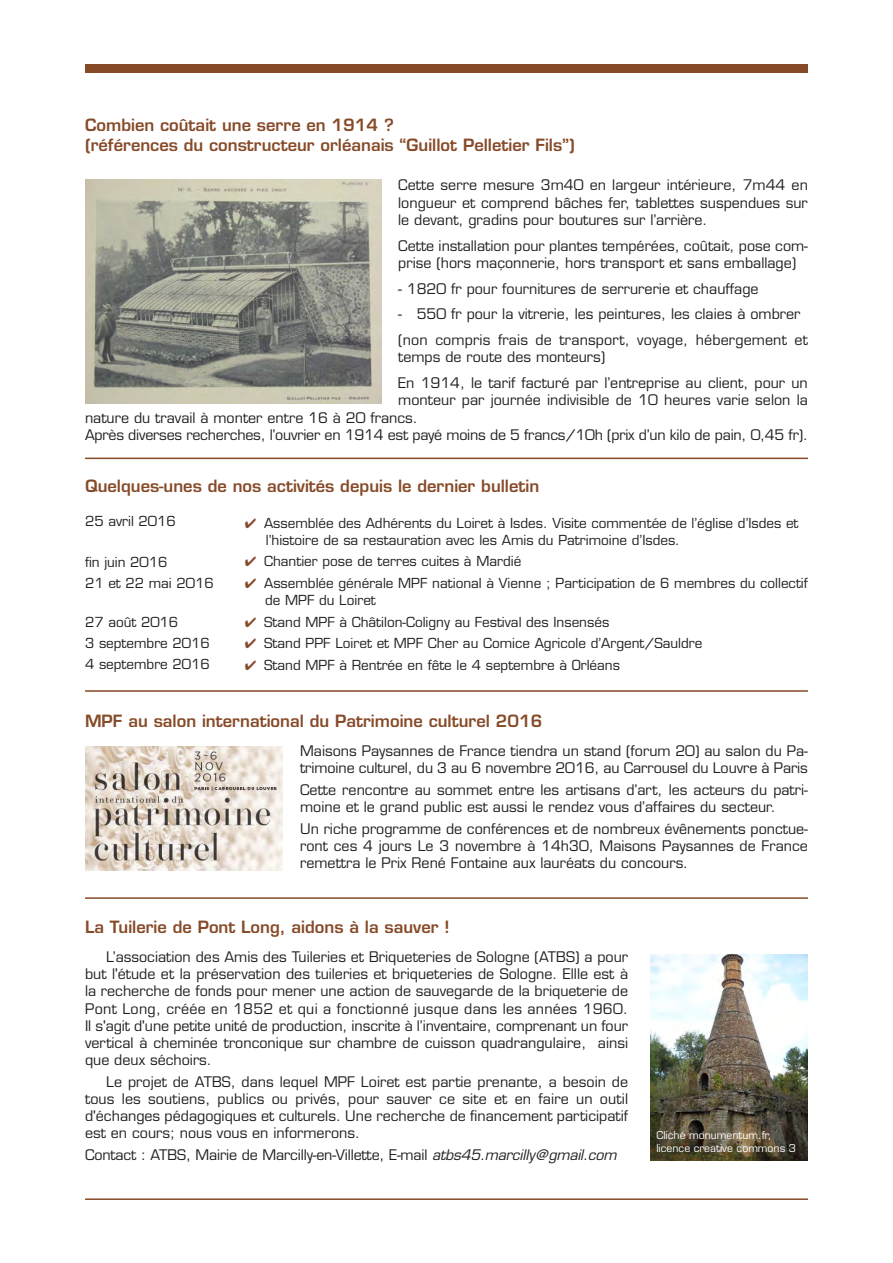
<style>
.page{position:relative;width:893px;height:1263px;background:#fff}
.page>*{position:absolute;margin:0;border:0;box-sizing:border-box;transform-origin:0 0}
.t1{font:600 16.5px/19.8px "Eurostile";color:#864a28}
.t2{font:14.25px/17.2px "Eurostile";color:#231f20}
.t3{font:13.5px/17.2px "Eurostile";color:#231f20}
.t4{font:10.5px/12.6px "Eurostile";color:#fff}
.s1{font-family:"MS Gothic";color:#864a28}
.s2{font-style:italic}
</style>
<div class="page">
<div style="left:85px;top:64px;width:723px;height:8px;background:#864a28"></div>
<hr style="left:85px;top:1198px;width:723px;height:2px;background:#864a28">
<hr style="left:85px;top:458px;width:723px;height:1px;background:#864a28">
<hr style="left:85px;top:690px;width:723px;height:2px;background:#864a28">
<img style="left:85px;top:180px;width:297px;height:223px">
<img style="left:85px;top:746px;width:197px;height:125px">
<hr style="left:85px;top:897px;width:723px;height:2px;background:#864a28">
<img style="left:651px;top:955px;width:157px;height:206px">
<p class="t1" style="left:85px;top:117px;width:491px">Combien coûtait une serre en 1914 ?<br>(références du constructeur orléanais “Guillot Pelletier Fils”)</p>
<p class="t2" style="left:398px;top:178px;width:411px;text-align:justify">Cette serre mesure 3m40 en largeur intérieure, 7m44 en longueur et comprend bâches fer, tablettes suspendues sur le devant, gradins pour boutures sur l’arrière.</p>
<p class="t2" style="left:398px;top:238px;width:411px">Cette installation pour plantes tempérées, coûtait, pose com&shy;prise (hors maçonnerie, hors transport et sans emballage)</p>
<p class="t2" style="left:398px;top:281px;width:362px">- 1820 fr pour fournitures de serrurerie et chauffage</p>
<p class="t2" style="left:398px;top:303px;width:411px;line-height:25.8px">- 550 fr pour la vitrerie, les peintures, les claies à ombrer (non compris frais de transport, voyage, hébergement et</p>
<p class="t2" style="left:398px;top:346px;width:411px;line-height:25.8px">temps de route des monteurs)<br>En 1914, le tarif facturé par l’entreprise au client, pour un</p>
<p class="t2" style="left:85px;top:393px;width:724px;text-indent:313px">monteur par journée indivisible de 10 heures varie selon la nature du travail à monter entre 16 à 20 francs.<br>Après diverses recherches, l’ouvrier en 1914 est payé moins de 5 francs/10h (prix d’un kilo de pain, 0,45 fr).</p>
<p class="t1" style="left:85px;top:478px;width:456px">Quelques-unes de nos activités depuis le dernier bulletin</p>
<p class="t3" style="left:85px;top:514px;width:92px">25 avril 2016</p>
<p class="t3" style="left:85px;top:553px;width:130px;line-height:20.4px">fin juin 2016<br>21 et 22 mai 2016</p>
<p class="t3" style="left:85px;top:614px;width:126px;line-height:20.2px">27 août 2016<br>3 septembre 2016</p>
<p class="t3" style="left:85px;top:657px;width:126px">4 septembre 2016</p>
<p class="t3" style="left:266px;top:515px;width:534px;text-indent:-22px"><span class="s1">✔</span> Assemblée des Adhérents du Loiret à Isdes. Visite commentée de l’église d’Isdes et l’histoire de sa restauration avec les Amis du Patrimoine d’Isdes.</p>
<p class="t3" style="left:244px;top:554px;width:279px"><span class="s1">✔</span> Chantier pose de terres cuites à Mardié</p>
<p class="t3" style="left:265px;top:576px;width:544px;text-indent:-21px"><span class="s1">✔</span> Assemblée générale MPF national à Vienne ; Participation de 6 membres du collectif de MPF du Loiret</p>
<p class="t3" style="left:244px;top:614px;width:367px"><span class="s1">✔</span> Stand MPF à Châtilon-Coligny au Festival des Insensés</p>
<p class="t3" style="left:244px;top:636px;width:460px"><span class="s1">✔</span> Stand PPF Loiret et MPF Cher au Comice Agricole d’Argent/Sauldre</p>
<p class="t3" style="left:244px;top:657px;width:378px"><span class="s1">✔</span> Stand MPF à Rentrée en fête le 4 septembre à Orléans</p>
<p class="t1" style="left:85px;top:713px;width:459px">MPF au salon international du Patrimoine culturel 2016</p>
<p class="t2" style="left:300px;top:744px;width:509px">Maisons Paysannes de France tiendra un stand (forum 20) au salon du Pa&shy;trimoine culturel, du 3 au 6 novembre 2016, au Carrousel du Louvre à Paris</p>
<p class="t2" style="left:300px;top:782px;width:509px">Cette rencontre au sommet entre les artisans d’art, les acteurs du patri&shy;moine et le grand public est aussi le rendez vous d’affaires du secteur.</p>
<p class="t2" style="left:300px;top:821px;width:509px;text-align:justify">Un riche programme de conférences et de nombreux évênements ponctue&shy;ront ces 4 jours Le 3 novembre à 14h30, Maisons Paysannes de France remettra le Prix René Fontaine aux lauréats du concours.</p>
<p class="t1" style="left:85px;top:918px;width:366px">La Tuilerie de Pont Long, aidons à la sauver !</p>
<p class="t2" style="left:85px;top:949px;width:545px;text-align:justify;text-indent:21px">L’association des Amis des Tuileries et Briqueteries de Sologne (ATBS) a pour but l'étude et la préservation des tuileries et briqueteries de Sologne. Ellle est à la recherche de fonds pour mener une action de sauvegarde de la briqueterie de Pont Long, créée en 1852 et qui a fonctionné jusque dans les années 1960.<br>Il s'agit d'une petite unité de production, inscrite à l’inventaire, comprenant un four vertical à cheminée tronconique sur chambre de cuisson quadrangulaire, ainsi que deux séchoirs.</p>
<p class="t2" style="left:85px;top:1074px;width:545px;text-align:justify;text-indent:21px">Le projet de ATBS, dans lequel MPF Loiret est partie prenante, a besoin de tous les soutiens, publics ou privés, pour sauver ce site et en faire un outil d'échanges pédagogiques et culturels. Une recherche de financement participatif est en cours; nous vous en informerons.</p>
<p class="t2" style="left:85px;top:1147px;width:533px">Contact : ATBS, Mairie de Marcilly-en-Villette, E-mail <span class="s2">atbs45.marcilly@gmail.com</span></p>
<p class="t4" style="left:656px;top:1130px;width:141px">Cliché monumentum.fr, licence creative commons 3</p>
</div>
